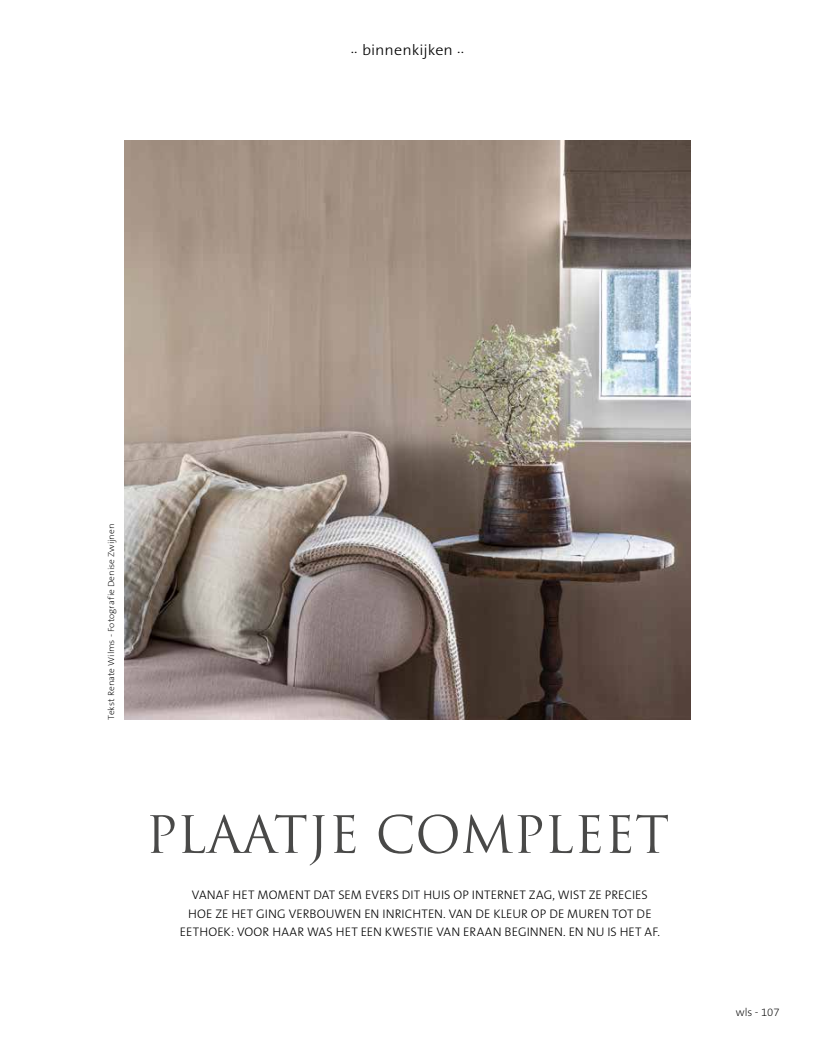
<style>
.page{position:relative;width:815px;height:1053px;background:#fff}
.page>*{position:absolute;margin:0;border:0;box-sizing:border-box;transform-origin:0 0}
.t1{font:50px "Trajan Pro";color:#494948}
.t2{font:300 15px "The Sans B W3";letter-spacing:-.005em;color:#000;scale:1.08 1}
.t3{font:300 12.5px/18.8px "The Sans B W3";letter-spacing:.005em;color:#000;text-align:center}
.t4{font:200 11.25px "The Sans B W2";color:#000}
.t5{font:200 8.75px "The Sans B W2";color:#000;scale:1.08 1}
</style>
<div class="page">
<img style="left:124px;top:140px;width:567px;height:580px">
<p class="t2" style="left:351px;top:41px;width:107px">.. binnenkijken ..</p>
<p class="t5" style="left:106px;top:720px;width:183px;rotate:-90deg">Tekst Renate Wilms - Fotografie Denise Zwijnen</p>
<h1 class="t1" style="left:146px;top:802px;width:525px">PLAATJE COMPLEET</h1>
<p class="t3" style="left:180px;top:885px;width:482px">VANAF HET MOMENT DAT SEM EVERS DIT HUIS OP INTERNET ZAG, WIST ZE PRECIES<br>HOE ZE HET GING VERBOUWEN EN INRICHTEN. VAN DE KLEUR OP DE MUREN TOT DE<br>EETHOEK: VOOR HAAR WAS HET EEN KWESTIE VAN ERAAN BEGINNEN. EN NU IS HET AF.</p>
<p class="t4" style="left:736px;top:1004px;width:45px">wls - 107</p>
</div>
